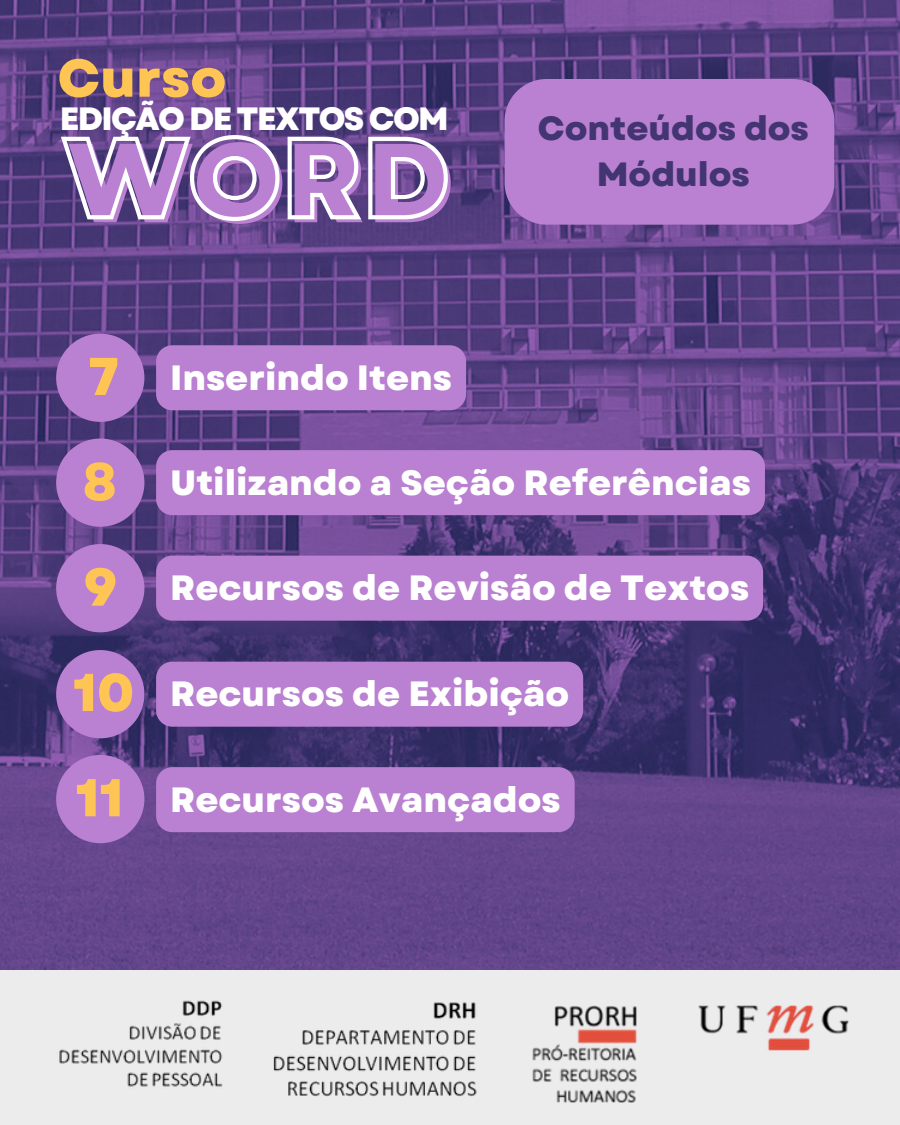
<style>
.page{position:relative;width:900px;height:1125px;background:#fff}
.page>*{position:absolute;margin:0;border:0;box-sizing:border-box;transform-origin:0 0}
.t1{font:800 112px "Garet";color:#ba80d1}
.t2{font:800 53px "Garet";color:#ffc554}
.t3{font:800 35px "Garet";color:#fff}
.t4{font:800 33.6px/46.4px "Garet";color:#433572;text-align:center}
.t5{font:800 32.2px "Garet";letter-spacing:-.05em;color:#fff}
</style>
<div class="page">
<img style="left:0;top:0;width:900px;height:970px">
<div style="left:156px;top:345px;width:310px;height:65px;background:#ba80d1"></div>
<div style="left:156px;top:450px;width:609px;height:65px;background:#ba80d1"></div>
<div style="left:156px;top:556px;width:607px;height:65px;background:#ba80d1"></div>
<div style="left:156px;top:662px;width:427px;height:65px;background:#ba80d1"></div>
<div style="left:156px;top:767px;width:419px;height:65px;background:#ba80d1"></div>
<div style="left:56px;top:334px;width:88px;height:88px;background:#ba80d1;border-radius:50%"></div>
<div style="left:56px;top:439px;width:88px;height:88px;background:#ba80d1;border-radius:50%"></div>
<div style="left:56px;top:544px;width:88px;height:88px;background:#ba80d1;border-radius:50%"></div>
<div style="left:56px;top:650px;width:88px;height:88px;background:#ba80d1;border-radius:50%"></div>
<div style="left:56px;top:755px;width:88px;height:88px;background:#ba80d1;border-radius:50%"></div>
<div style="left:505px;top:79px;width:329px;height:146px;background:#ba80d1;border-radius:42px"></div>
<svg style="left:58px;top:133px;width:392px;height:90px"></svg>
<div style="left:0;top:970px;width:900px;height:155px;background:#edeced"></div>
<img style="left:59px;top:1000px;width:164px;height:87px">
<img style="left:273px;top:1002px;width:204px;height:95px">
<img style="left:533px;top:1005px;width:103px;height:98px">
<img style="left:699px;top:1005px;width:150px;height:45px">
<p class="t2" style="left:58px;top:40px;width:170px">Curso</p>
<p class="t5" style="left:60px;top:96px;width:390px">EDIÇÃO DE TEXTOS COM</p>
<p class="t1" style="left:68px;top:102px;width:388px">WORD</p>
<p class="t2" style="left:88px;top:338px;width:32px">7</p>
<p class="t3" style="left:170px;top:352px;width:284px">Inserindo Itens</p>
<p class="t4" style="left:538px;top:105px;width:273px">Conteúdos dos<br>Módulos</p>
<p class="t2" style="left:83px;top:444px;width:35px">8</p>
<p class="t3" style="left:170px;top:457px;width:582px">Utilizando a Seção Referências</p>
<p class="t2" style="left:83px;top:549px;width:36px">9</p>
<p class="t3" style="left:170px;top:563px;width:581px">Recursos de Revisão de Textos</p>
<p class="t2" style="left:73px;top:654px;width:63px">10</p>
<p class="t3" style="left:170px;top:669px;width:401px">Recursos de Exibição</p>
<p class="t2" style="left:76px;top:760px;width:49px">11</p>
<p class="t3" style="left:170px;top:774px;width:392px">Recursos Avançados</p>
</div>
